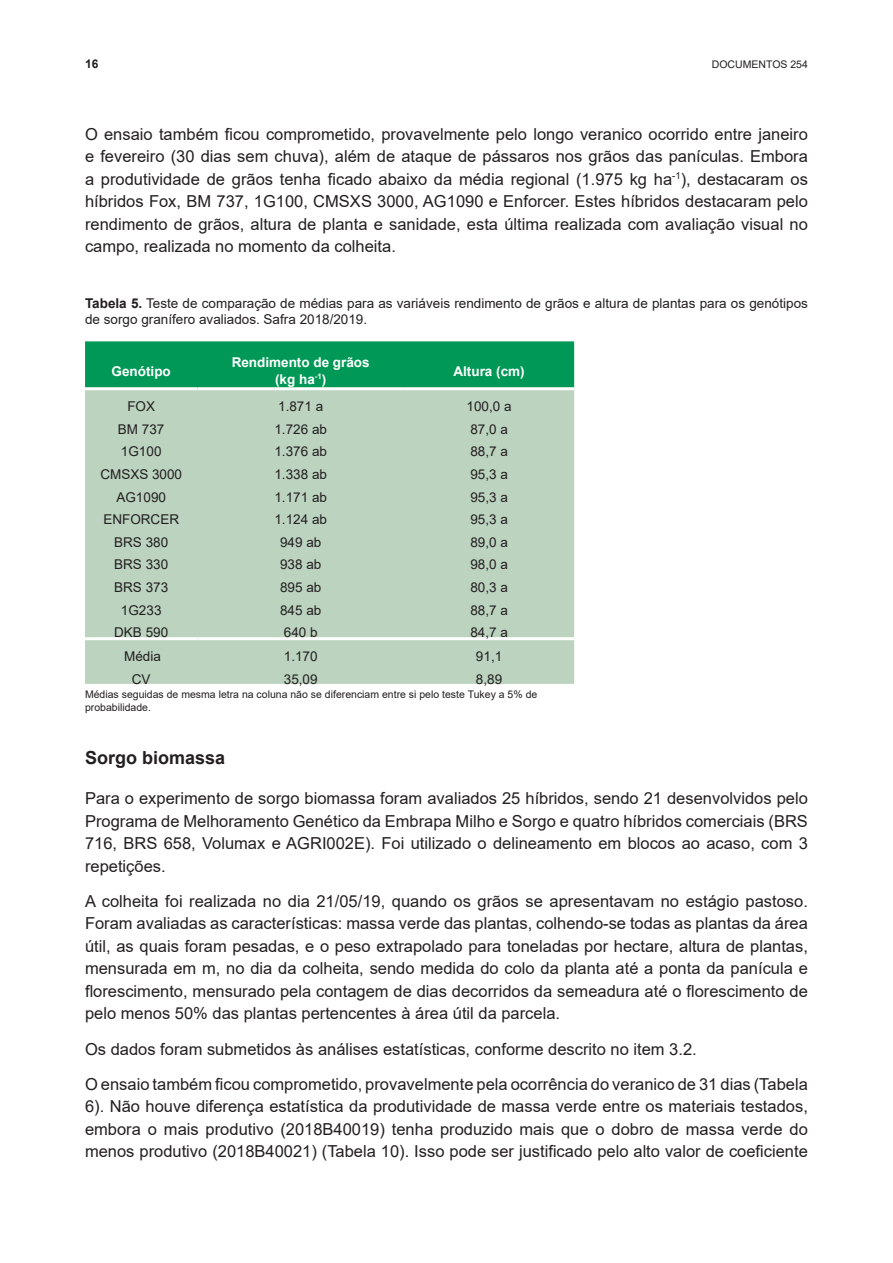
<style>
.page{position:relative;width:893px;height:1263px;background:#fff}
.page>*{position:absolute;margin:0;border:0;box-sizing:border-box;transform-origin:0 0}
.t1{font:700 18px "Arial";color:#231f20}
.t2{font:16.5px/22.5px "Arial";color:#231f20;text-align:justify}
.t3{font:13.5px/16.2px "Arial";color:#231f20}
.t4{font:700 13.5px/16.2px "Arial";color:#fff;text-align:center}
.t5{font:700 12px "Arial";color:#231f20}
.t6{font:10.5px/12.6px "Arial";color:#231f20}
.s1{font-weight:700}
</style>
<div class="page">
<div style="left:85px;top:341px;width:489px;height:46px;background:#009856"></div>
<div style="left:85px;top:390px;width:489px;height:294px;background:#bbd3bf"></div>
<hr style="left:85px;top:637px;width:112px;height:3px;background:#fff">
<hr style="left:197px;top:637px;width:207px;height:3px;background:#fff">
<hr style="left:404px;top:637px;width:170px;height:3px;background:#fff">
<p class="t5" style="left:85px;top:56px;width:15px">16</p>
<p class="t6" style="left:712px;top:58px;width:98px">DOCUMENTOS 254</p>
<p class="t2" style="left:85px;top:122px;width:724px">O ensaio também ficou comprometido, provavelmente pelo longo veranico ocorrido entre janeiro e fevereiro (30 dias sem chuva), além de ataque de pássaros nos grãos das panículas. Embora a produtividade de grãos tenha ficado abaixo da média regional (1.975 kg ha<sup>-1</sup>), destacaram os híbridos Fox, BM 737, 1G100, CMSXS 3000, AG1090 e Enforcer. Estes híbridos destacaram pelo rendimento de grãos, altura de planta e sanidade, esta última realizada com avaliação visual no campo, realizada no momento da colheita.</p>
<p class="t3" style="left:85px;top:295px;width:724px"><span class="s1">Tabela 5.</span> Teste de comparação de médias para as variáveis rendimento de grãos e altura de plantas para os genótipos de sorgo granífero avaliados. Safra 2018/2019.</p>
<p class="t4" style="left:112px;top:363px;width:61px">Genótipo</p>
<p class="t4" style="left:232px;top:355px;width:140px">Rendimento de grãos (kg ha<sup>-1</sup>)</p>
<p class="t4" style="left:453px;top:363px;width:73px">Altura (cm)</p>
<p class="t3" style="left:127px;top:398px;width:29px">FOX</p>
<p class="t3" style="left:278px;top:398px;width:47px">1.871 a</p>
<p class="t3" style="left:467px;top:398px;width:47px">100,0 a</p>
<p class="t3" style="left:118px;top:421px;width:48px">BM 737</p>
<p class="t3" style="left:274px;top:421px;width:54px">1.726 ab</p>
<p class="t3" style="left:470px;top:421px;width:39px">87,0 a</p>
<p class="t3" style="left:121px;top:444px;width:42px">1G100</p>
<p class="t3" style="left:274px;top:444px;width:54px">1.376 ab</p>
<p class="t3" style="left:470px;top:444px;width:39px">88,7 a</p>
<p class="t3" style="left:100px;top:466px;width:83px">CMSXS 3000</p>
<p class="t3" style="left:274px;top:466px;width:54px">1.338 ab</p>
<p class="t3" style="left:470px;top:466px;width:39px">95,3 a</p>
<p class="t3" style="left:116px;top:489px;width:51px">AG1090</p>
<p class="t3" style="left:274px;top:489px;width:54px">1.171 ab</p>
<p class="t3" style="left:470px;top:489px;width:39px">95,3 a</p>
<p class="t3" style="left:103px;top:511px;width:77px">ENFORCER</p>
<p class="t3" style="left:274px;top:511px;width:54px">1.124 ab</p>
<p class="t3" style="left:470px;top:511px;width:39px">95,3 a</p>
<p class="t3" style="left:114px;top:534px;width:56px">BRS 380</p>
<p class="t3" style="left:280px;top:534px;width:43px">949 ab</p>
<p class="t3" style="left:470px;top:534px;width:39px">89,0 a</p>
<p class="t3" style="left:114px;top:556px;width:56px">BRS 330</p>
<p class="t3" style="left:280px;top:556px;width:43px">938 ab</p>
<p class="t3" style="left:470px;top:556px;width:39px">98,0 a</p>
<p class="t3" style="left:114px;top:579px;width:56px">BRS 373</p>
<p class="t3" style="left:280px;top:579px;width:43px">895 ab</p>
<p class="t3" style="left:470px;top:579px;width:39px">80,3 a</p>
<p class="t3" style="left:121px;top:602px;width:42px">1G233</p>
<p class="t3" style="left:280px;top:602px;width:43px">845 ab</p>
<p class="t3" style="left:470px;top:602px;width:39px">88,7 a</p>
<p class="t3" style="left:114px;top:624px;width:56px">DKB 590</p>
<p class="t3" style="left:284px;top:624px;width:35px">640 b</p>
<p class="t3" style="left:470px;top:624px;width:39px">84,7 a</p>
<p class="t3" style="left:124px;top:648px;width:38px">Média</p>
<p class="t3" style="left:284px;top:648px;width:35px">1.170</p>
<p class="t3" style="left:476px;top:648px;width:28px">91,1</p>
<p class="t3" style="left:132px;top:671px;width:20px">CV</p>
<p class="t3" style="left:284px;top:671px;width:35px">35,09</p>
<p class="t3" style="left:476px;top:671px;width:28px">8,89</p>
<p class="t6" style="left:85px;top:688px;width:454px">Médias seguidas de mesma letra na coluna não se diferenciam entre si pelo teste Tukey a 5% de probabilidade.</p>
<p class="t1" style="left:85px;top:745px;width:142px">Sorgo biomassa</p>
<p class="t2" style="left:85px;top:787px;width:724px">Para o experimento de sorgo biomassa foram avaliados 25 híbridos, sendo 21 desenvolvidos pelo Programa de Melhoramento Genético da Embrapa Milho e Sorgo e quatro híbridos comerciais (BRS 716, BRS 658, Volumax e AGRI002E). Foi utilizado o delineamento em blocos ao acaso, com 3 repetições.</p>
<p class="t2" style="left:85px;top:890px;width:724px">A colheita foi realizada no dia 21/05/19, quando os grãos se apresentavam no estágio pastoso.<br>Foram avaliadas as características: massa verde das plantas, colhendo-se todas as plantas da área útil, as quais foram pesadas, e o peso extrapolado para toneladas por hectare, altura de plantas, mensurada em m, no dia da colheita, sendo medida do colo da planta até a ponta da panícula e florescimento, mensurado pela contagem de dias decorridos da semeadura até o florescimento de pelo menos 50% das plantas pertencentes à área útil da parcela.</p>
<p class="t2" style="left:85px;top:1031px;width:724px;line-height:35.2px">Os dados foram submetidos às análises estatísticas, conforme descrito no item 3.2.<br>O ensaio também ficou comprometido, provavelmente pela ocorrência do veranico de 31 dias (Tabela</p>
<p class="t2" style="left:85px;top:1095px;width:724px">6). Não houve diferença estatística da produtividade de massa verde entre os materiais testados, embora o mais produtivo (2018B40019) tenha produzido mais que o dobro de massa verde do menos produtivo (2018B40021) (Tabela 10). Isso pode ser justificado pelo alto valor de coeficiente</p>
</div>
